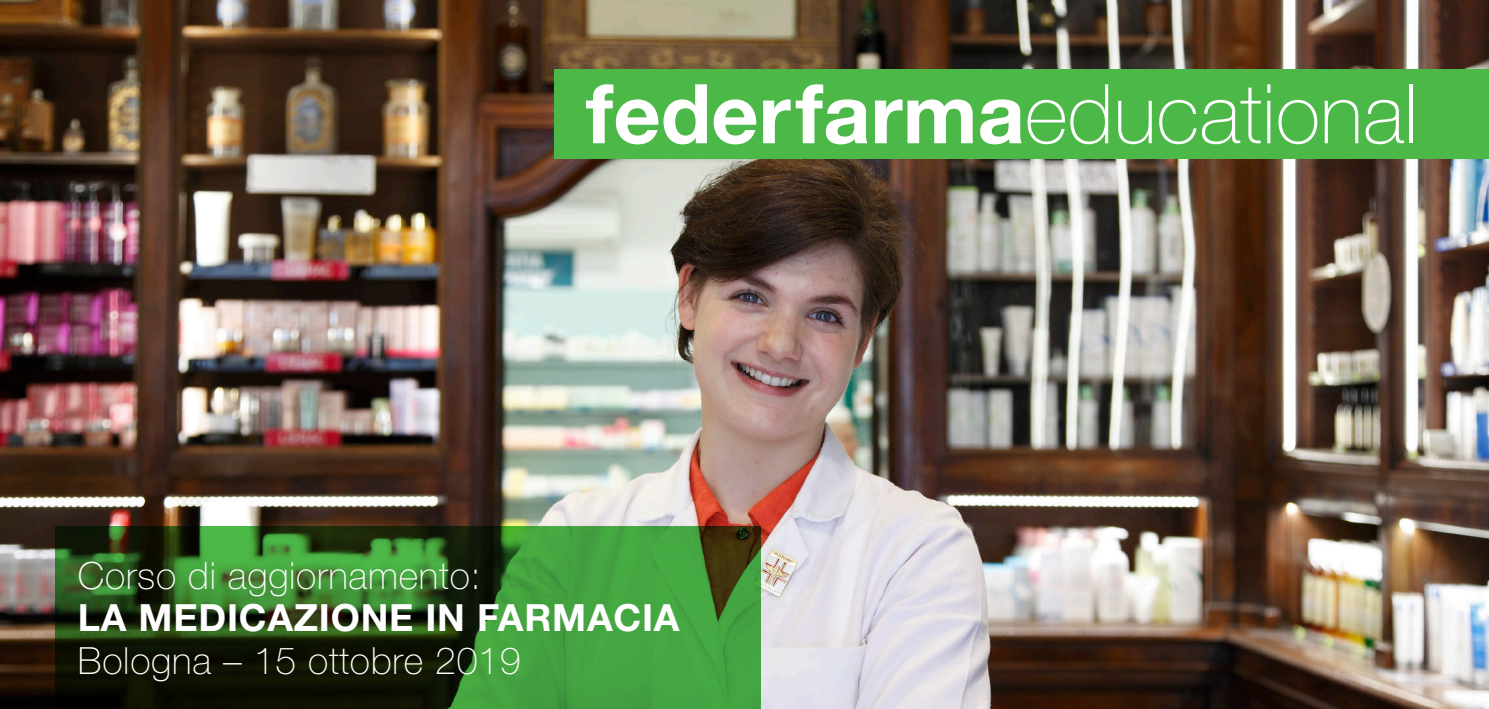
<style>
.page{position:relative;width:1489px;height:709px;background:#fff}
.page>*{position:absolute;margin:0;border:0;box-sizing:border-box;transform-origin:0 0}
.t1{font:100 82.5px "Helvetica Neue LT Std";color:#fff}
.t2{font:100 37.5px "Helvetica Neue LT Std";letter-spacing:.02em;color:#fff}
.t3{font:700 37.5px "Helvetica Neue LT Std";letter-spacing:.02em;color:#fff}
.s1{font-weight:700}
</style>
<div class="page">
<img style="left:0;top:0;width:1488px;height:709px">
<svg style="left:55px;top:527px;width:705px;height:182px"></svg>
<div style="left:554px;top:69px;width:934px;height:89px;background:#4cb848"></div>
<p class="t1" style="left:586px;top:67px;width:833px"><span class="s1">federfarma</span>educational</p>
<p class="t2" style="left:78px;top:553px;width:404px">Corso di aggiornamento:</p>
<p class="t3" style="left:78px;top:594px;width:603px">LA MEDICAZIONE IN FARMACIA</p>
<p class="t2" style="left:78px;top:638px;width:444px">Bologna – 15 ottobre 2019</p>
</div>
